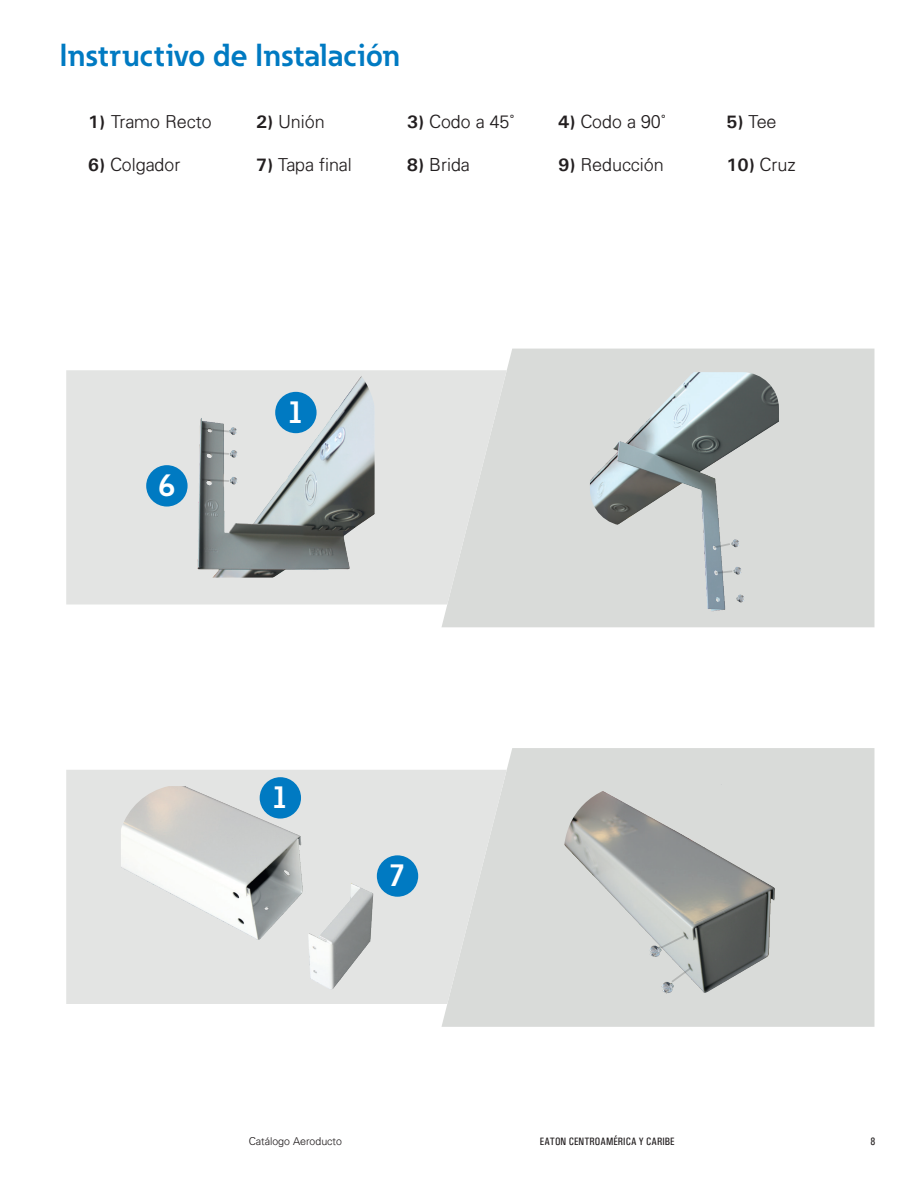
<style>
.page{position:relative;width:918px;height:1188px;background:#fff}
.page>*{position:absolute;margin:0;border:0;box-sizing:border-box;transform-origin:0 0}
.t1{font:700 31.5px "Eaton";color:#007ac2}
.t2{font:700 31.5px "Eaton";color:#fff}
.t3{font:300 18px "Univers";color:#231f20}
.t4{font:10.65px "Univers Condensed";color:#231f20}
.t5{font:300 10.65px "Univers";color:#231f20}
.s1{font-weight:700}
</style>
<div class="page">
<div style="left:441px;top:349px;width:433px;height:278px;background:#d9dbd9"></div>
<svg style="left:66px;top:370px;width:441px;height:235px;fill:#e3e4e3"></svg>
<img style="left:188px;top:370px;width:187px;height:208px">
<img style="left:590px;top:372px;width:189px;height:250px">
<div style="left:275px;top:392px;width:42px;height:41px;background:#007ac2;border-radius:50%"></div>
<div style="left:146px;top:465px;width:42px;height:42px;background:#007ac2;border-radius:50%"></div>
<svg style="left:714px;top:543px;width:16px;height:5px"></svg>
<svg style="left:716px;top:570px;width:16px;height:4px"></svg>
<svg style="left:202px;top:428px;width:27px;height:4px"></svg>
<svg style="left:202px;top:451px;width:27px;height:4px"></svg>
<svg style="left:202px;top:479px;width:27px;height:3px"></svg>
<div style="left:441px;top:748px;width:433px;height:279px;background:#d9dbd9"></div>
<svg style="left:66px;top:770px;width:441px;height:234px;fill:#e3e4e3"></svg>
<img style="left:121px;top:786px;width:262px;height:218px">
<img style="left:564px;top:785px;width:222px;height:219px">
<div style="left:260px;top:777px;width:41px;height:42px;background:#007ac2;border-radius:50%"></div>
<div style="left:377px;top:855px;width:41px;height:42px;background:#007ac2;border-radius:50%"></div>
<svg style="left:661px;top:934px;width:25px;height:14px"></svg>
<svg style="left:671px;top:967px;width:20px;height:15px"></svg>
<h1 class="t1" style="left:60px;top:35px;width:342px">Instructivo de Instalación</h1>
<p class="t3" style="left:88px;top:111px;width:125px"><span class="s1">1)</span> Tramo Recto</p>
<p class="t3" style="left:256px;top:111px;width:70px"><span class="s1">2)</span> Unión</p>
<p class="t3" style="left:407px;top:111px;width:109px"><span class="s1">3)</span> Codo a 45˚</p>
<p class="t3" style="left:558px;top:111px;width:109px"><span class="s1">4)</span> Codo a 90˚</p>
<p class="t3" style="left:726px;top:111px;width:52px"><span class="s1">5)</span> Tee</p>
<p class="t3" style="left:88px;top:154px;width:94px"><span class="s1">6)</span> Colgador</p>
<p class="t3" style="left:256px;top:154px;width:98px"><span class="s1">7)</span> Tapa final</p>
<p class="t3" style="left:407px;top:154px;width:64px"><span class="s1">8)</span> Brida</p>
<p class="t3" style="left:558px;top:154px;width:107px"><span class="s1">9)</span> Reducción</p>
<p class="t3" style="left:726px;top:154px;width:71px"><span class="s1">10)</span> Cruz</p>
<h1 class="t2" style="left:158px;top:465px;width:19px">6</h1>
<h1 class="t2" style="left:287px;top:392px;width:19px">1</h1>
<h1 class="t2" style="left:272px;top:777px;width:19px">1</h1>
<h1 class="t2" style="left:389px;top:856px;width:19px">7</h1>
<p class="t5" style="left:249px;top:1135px;width:95px">Catálogo Aeroducto</p>
<p class="t4" style="left:540px;top:1136px;width:137px">EATON CENTROAMÉRICA Y CARIBE</p>
<p class="t4" style="left:871px;top:1136px;width:6px">8</p>
</div>
